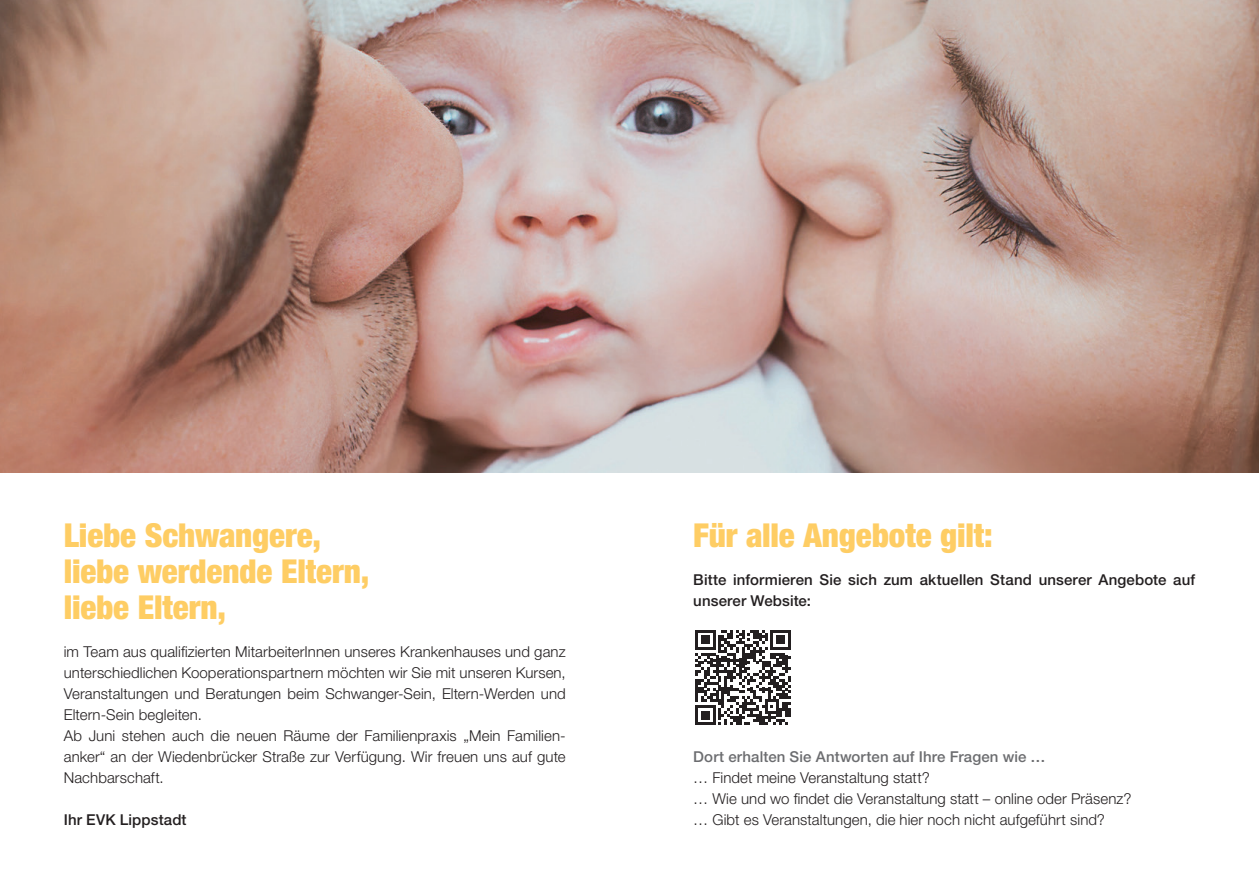
<style>
.page{position:relative;width:1259px;height:893px;background:#fff}
.page>*{position:absolute;margin:0;border:0;box-sizing:border-box;transform-origin:0 0}
.t1{font:900 condensed 33px/36px "Helvetica Neue LT Std";letter-spacing:-.005em;color:#fecd64}
.t2{font:300 15px/21px "Helvetica Neue LT Std";letter-spacing:.005em;color:#231f20}
.t3{font:500 15px/21px "Helvetica Neue LT Std";letter-spacing:.01em;color:#231f20}
.t4{font:500 15px "Helvetica Neue LT Std";letter-spacing:.01em;color:#6c6d70}
</style>
<div class="page">
<img style="left:0;top:0;width:1259px;height:473px">
<svg style="left:695px;top:630px;width:96px;height:95px"></svg>
<h1 class="t1" style="left:64px;top:517px;width:307px">Liebe Schwangere, liebe werdende Eltern, liebe Eltern,</h1>
<p class="t2" style="left:64px;top:641px;width:503px">im Team aus qualifizierten MitarbeiterInnen unseres Krankenhauses und ganz unterschiedlichen Kooperationspartnern möchten wir Sie mit unseren Kursen, Veranstaltungen und Beratungen beim Schwanger-Sein, Eltern-Werden und Eltern-Sein begleiten.<br>Ab Juni stehen auch die neuen Räume der Familienpraxis „Mein Familien&shy;anker“ an der Wiedenbrücker Straße zur Verfügung. Wir freuen uns auf gute Nachbarschaft.</p>
<p class="t3" style="left:64px;top:809px;width:124px">Ihr EVK Lippstadt</p>
<h1 class="t1" style="left:693px;top:517px;width:301px">Für alle Angebote gilt:</h1>
<p class="t3" style="left:693px;top:569px;width:503px">Bitte informieren Sie sich zum aktuellen Stand unserer Angebote auf unserer Website:</p>
<p class="t4" style="left:693px;top:748px;width:354px">Dort erhalten Sie Antworten auf Ihre Fragen wie …</p>
<p class="t2" style="left:693px;top:767px;width:440px">… Findet meine Veranstaltung statt?<br>… Wie und wo findet die Veranstaltung statt – online oder Präsenz? … Gibt es Veranstaltungen, die hier noch nicht aufgeführt sind?</p>
</div>
